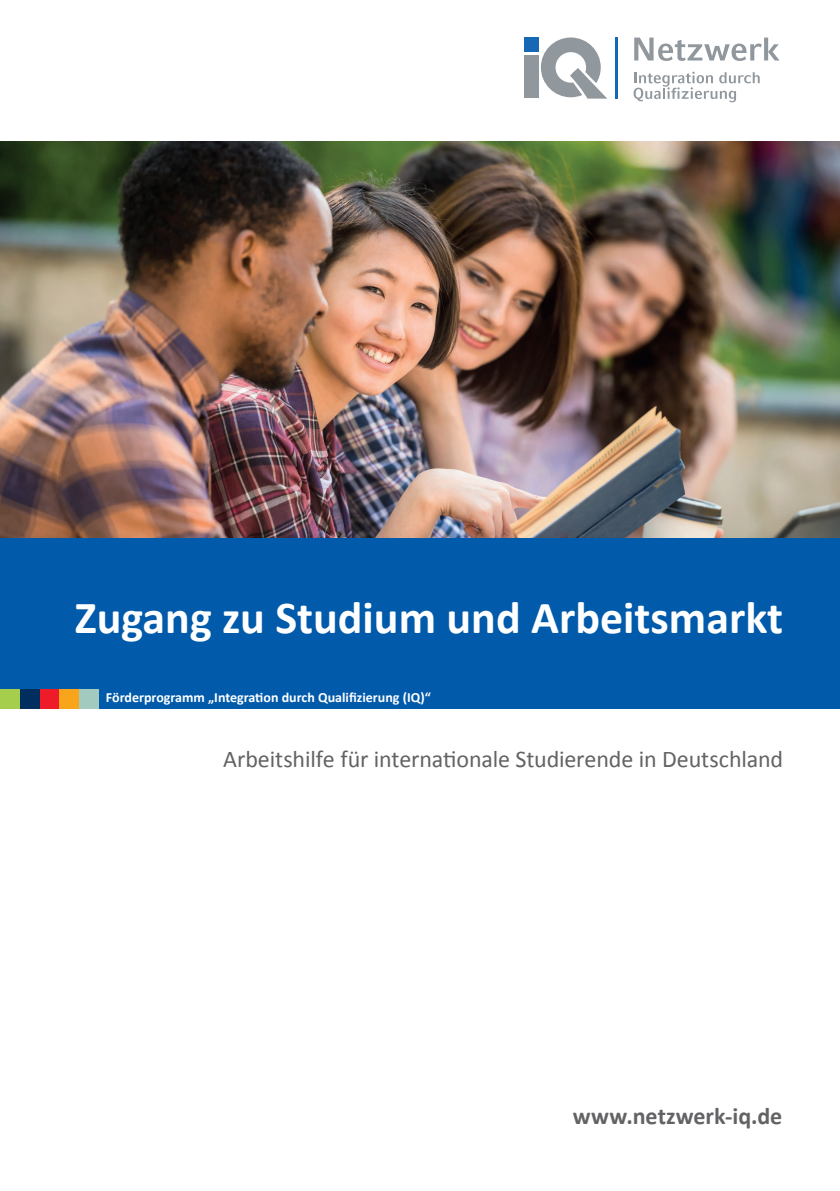
<style>
.page{position:relative;width:840px;height:1191px;background:#fff}
.page>*{position:absolute;margin:0;border:0;box-sizing:border-box;transform-origin:0 0}
.t1{font:700 46px "Calibri";color:#fff}
.t2{font:24px "Calibri";letter-spacing:-.005em;color:#636366}
.t3{font:700 24px "Calibri";color:#636366}
.t4{font:700 14px "Calibri";color:#fff}
</style>
<div class="page">
<img style="left:0;top:142px;width:839px;height:397px">
<svg style="left:634px;top:38px;width:145px;height:23px"></svg>
<div style="left:524px;top:55px;width:14px;height:42px;background:#90979d"></div>
<div style="left:524px;top:37px;width:14px;height:15px;background:#1768b4"></div>
<svg style="left:540px;top:37px;width:67px;height:62px"></svg>
<hr style="left:615px;top:37px;width:2px;height:62px;background:#1768b4">
<svg style="left:633px;top:72px;width:126px;height:30px"></svg>
<div style="left:0;top:539px;width:839px;height:170px;background:#015aaa"></div>
<div style="left:39px;top:689px;width:20px;height:20px;background:#ee1c28"></div>
<div style="left:0;top:689px;width:20px;height:20px;background:#a4ce4c"></div>
<div style="left:59px;top:689px;width:20px;height:20px;background:#f9a51b"></div>
<div style="left:79px;top:689px;width:20px;height:20px;background:#a2cabf"></div>
<div style="left:20px;top:689px;width:20px;height:20px;background:#002e5e"></div>
<h1 class="t1" style="left:75px;top:588px;width:709px">Zugang zu Studium und Arbeitsmarkt</h1>
<p class="t4" style="left:106px;top:689px;width:326px">Förderprogramm „Integration durch Qualifizierung (IQ)“</p>
<p class="t2" style="left:223px;top:744px;width:561px">Arbeitshilfe für internationale Studierende in Deutschland</p>
<p class="t3" style="left:572px;top:1100px;width:211px">www.netzwerk-iq.de</p>
</div>
